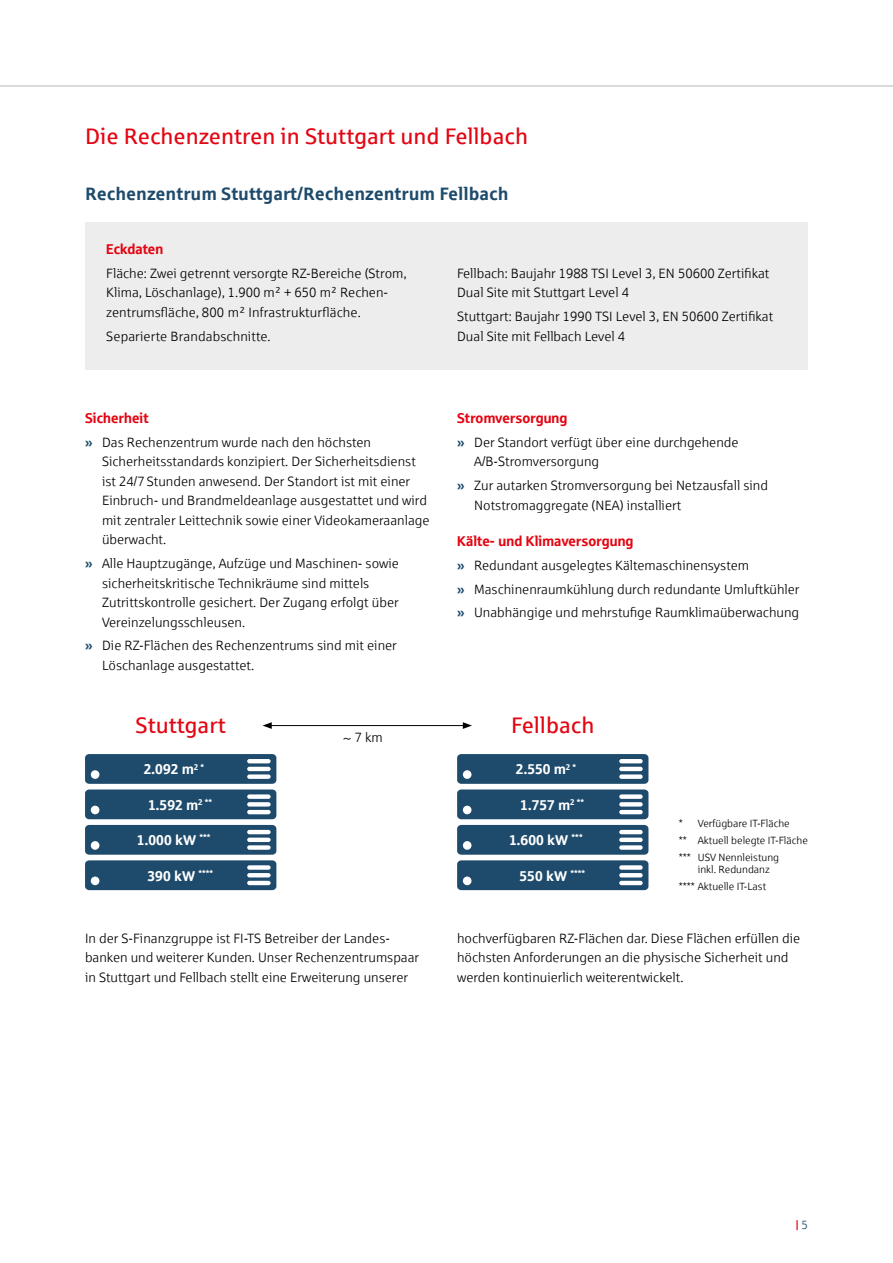
<style>
.page{position:relative;width:893px;height:1263px;background:#fff}
.page>*{position:absolute;margin:0;border:0;box-sizing:border-box;transform-origin:0 0}
.t1{font:22.5px "Sparkasse Rg";color:#e30613}
.t2{font:700 18px "Sparkasse Rg";color:#1e4b6c}
.t3{font:14.25px "Sparkasse Head";letter-spacing:.01em;color:#fff}
.t4{font:14.25px "Sparkasse Head";letter-spacing:.01em;color:#e30613}
.t5{font:13.5px/19.5px "Sparkasse Lt";color:#000}
.t6{font:12px "Sparkasse Head";color:#e30613}
.t7{font:10.5px/16.8px "Sparkasse Lt";color:#000}
.s1{font-family:"Sparkasse Head";color:#1e4b6c}
.s2{font-family:"Sparkasse Lt";color:#1e4b6c}
</style>
<div class="page">
<div style="left:85px;top:222px;width:723px;height:148px;background:#ededed"></div>
<hr style="left:0;top:85px;width:893px;height:2px;background:#dadada">
<hr style="left:269px;top:725px;width:196px;height:1px;background:#000">
<svg style="left:263px;top:722px;width:9px;height:7px"></svg>
<svg style="left:463px;top:722px;width:9px;height:7px"></svg>
<div style="left:457px;top:754px;width:191px;height:30px;background:#1e4b6c;border-radius:4px"></div>
<hr style="left:619px;top:759px;width:24px;height:4px;background:#fff;border-radius:2px">
<hr style="left:619px;top:767px;width:24px;height:4px;background:#fff;border-radius:2px">
<div style="left:619px;top:774px;width:24px;height:5px;background:#fff;border-radius:2px"></div>
<div style="left:463px;top:770px;width:8px;height:9px;background:#fff;border-radius:50%"></div>
<div style="left:457px;top:789px;width:191px;height:30px;background:#1e4b6c;border-radius:4px"></div>
<div style="left:619px;top:794px;width:24px;height:5px;background:#fff;border-radius:2px"></div>
<svg style="left:619px;top:802px;width:24px;height:4px"></svg>
<hr style="left:619px;top:810px;width:24px;height:4px;background:#fff;border-radius:2px">
<div style="left:463px;top:806px;width:8px;height:8px;background:#fff;border-radius:50%"></div>
<div style="left:457px;top:825px;width:191px;height:30px;background:#1e4b6c;border-radius:4px"></div>
<hr style="left:619px;top:830px;width:24px;height:4px;background:#fff;border-radius:2px">
<hr style="left:619px;top:838px;width:24px;height:4px;background:#fff;border-radius:2px">
<div style="left:619px;top:845px;width:24px;height:5px;background:#fff;border-radius:2px"></div>
<div style="left:463px;top:841px;width:8px;height:9px;background:#fff;border-radius:50%"></div>
<div style="left:457px;top:860px;width:191px;height:30px;background:#1e4b6c;border-radius:4px"></div>
<div style="left:619px;top:865px;width:24px;height:5px;background:#fff;border-radius:2px"></div>
<svg style="left:619px;top:873px;width:24px;height:4px"></svg>
<hr style="left:619px;top:881px;width:24px;height:4px;background:#fff;border-radius:2px">
<div style="left:463px;top:876px;width:8px;height:9px;background:#fff;border-radius:50%"></div>
<div style="left:85px;top:754px;width:191px;height:30px;background:#1e4b6c;border-radius:4px"></div>
<hr style="left:247px;top:759px;width:24px;height:4px;background:#fff;border-radius:2px">
<hr style="left:247px;top:767px;width:24px;height:4px;background:#fff;border-radius:2px">
<div style="left:247px;top:774px;width:24px;height:5px;background:#fff;border-radius:2px"></div>
<div style="left:91px;top:770px;width:8px;height:9px;background:#fff;border-radius:50%"></div>
<div style="left:85px;top:789px;width:191px;height:30px;background:#1e4b6c;border-radius:4px"></div>
<div style="left:247px;top:794px;width:24px;height:5px;background:#fff;border-radius:2px"></div>
<svg style="left:247px;top:802px;width:24px;height:4px"></svg>
<hr style="left:247px;top:810px;width:24px;height:4px;background:#fff;border-radius:2px">
<div style="left:91px;top:806px;width:8px;height:8px;background:#fff;border-radius:50%"></div>
<div style="left:85px;top:825px;width:191px;height:30px;background:#1e4b6c;border-radius:4px"></div>
<hr style="left:247px;top:830px;width:24px;height:4px;background:#fff;border-radius:2px">
<hr style="left:247px;top:838px;width:24px;height:4px;background:#fff;border-radius:2px">
<div style="left:247px;top:845px;width:24px;height:5px;background:#fff;border-radius:2px"></div>
<div style="left:91px;top:841px;width:8px;height:9px;background:#fff;border-radius:50%"></div>
<div style="left:85px;top:860px;width:191px;height:30px;background:#1e4b6c;border-radius:4px"></div>
<div style="left:247px;top:865px;width:24px;height:5px;background:#fff;border-radius:2px"></div>
<svg style="left:247px;top:873px;width:24px;height:4px"></svg>
<hr style="left:247px;top:881px;width:24px;height:4px;background:#fff;border-radius:2px">
<div style="left:91px;top:876px;width:8px;height:9px;background:#fff;border-radius:50%"></div>
<h1 class="t1" style="left:85px;top:123px;width:444px">Die Rechenzentren in Stuttgart und Fellbach</h1>
<h2 class="t2" style="left:85px;top:182px;width:425px">Rechenzentrum Stuttgart/Rechenzentrum Fellbach</h2>
<p class="t4" style="left:106px;top:240px;width:58px">Eckdaten</p>
<p class="t5" style="left:106px;top:263px;width:302px">Fläche: Zwei getrennt versorgte RZ-Bereiche (Strom,<br>Klima, Löschanlage), 1.900 m² + 650 m² Rechen&shy;zentrumsfläche, 800 m² Infrastrukturfläche.</p>
<p class="t5" style="left:106px;top:326px;width:166px">Separierte Brandabschnitte.</p>
<p class="t4" style="left:85px;top:409px;width:65px">Sicherheit</p>
<p class="t5" style="left:102px;top:432px;width:329px;text-indent:-17px"><span class="s1">»</span> Das Rechenzentrum wurde nach den höchsten Sicherheitsstandards konzipiert. Der Sicherheitsdienst ist 24/7 Stunden anwesend. Der Standort ist mit einer Einbruch- und Brandmeldeanlage ausgestattet und wird mit zentraler Leittechnik sowie einer Videokameraanlage überwacht.</p>
<p class="t5" style="left:102px;top:553px;width:298px;text-indent:-17px"><span class="s1">»</span> Alle Hauptzugänge, Aufzüge und Maschinen- sowie sicherheitskritische Technikräume sind mittels Zutrittskontrolle gesichert. Der Zugang erfolgt über Vereinzelungsschleusen.</p>
<p class="t5" style="left:102px;top:636px;width:296px;text-indent:-17px"><span class="s1">»</span> Die RZ-Flächen des Rechenzentrums sind mit einer<br>Löschanlage ausgestattet.</p>
<h1 class="t1" style="left:136px;top:711px;width:92px">Stuttgart</h1>
<p class="t3" style="left:144px;top:760px;width:62px">2.092 m<sup>2</sup> <sup>*</sup></p>
<p class="t3" style="left:148px;top:796px;width:65px">1.592 m<sup>2</sup> <sup>**</sup></p>
<p class="t3" style="left:137px;top:831px;width:75px">1.000 kW <sup>***</sup></p>
<p class="t3" style="left:147px;top:866px;width:67px">390 kW <sup>****</sup></p>
<p class="t5" style="left:343px;top:728px;width:41px">~ 7 km</p>
<p class="t5" style="left:457px;top:263px;width:314px">Fellbach: Baujahr 1988 TSI Level 3, EN 50600 Zertifikat<br>Dual Site mit Stuttgart Level 4</p>
<p class="t5" style="left:457px;top:306px;width:318px">Stuttgart: Baujahr 1990 TSI Level 3, EN 50600 Zertifikat<br>Dual Site mit Fellbach Level 4</p>
<p class="t4" style="left:457px;top:409px;width:112px">Stromversorgung</p>
<p class="t5" style="left:474px;top:432px;width:266px;text-indent:-17px"><span class="s1">»</span> Der Standort verfügt über eine durchgehende<br>A/B-Stromversorgung</p>
<p class="t5" style="left:474px;top:475px;width:295px;text-indent:-17px"><span class="s1">»</span> Zur autarken Stromversorgung bei Netzausfall sind<br>Notstromaggregate (NEA) installiert</p>
<p class="t4" style="left:457px;top:532px;width:178px">Kälte- und Klimaversorgung</p>
<p class="t5" style="left:457px;top:553px;width:344px;line-height:23.7px"><span class="s1">»</span> Redundant ausgelegtes Kältemaschinensystem<br><span class="s1">»</span> Maschinenraumkühlung durch redundante Umluftkühler <span class="s1">»</span> Unabhängige und mehrstufige Raumklimaüberwachung</p>
<h1 class="t1" style="left:511px;top:711px;width:85px">Fellbach</h1>
<p class="t3" style="left:516px;top:760px;width:62px">2.550 m<sup>2</sup> <sup>*</sup></p>
<p class="t3" style="left:521px;top:796px;width:65px">1.757 m<sup>2</sup> <sup>**</sup></p>
<p class="t3" style="left:509px;top:831px;width:75px">1.600 kW <sup>***</sup></p>
<p class="t3" style="left:520px;top:866px;width:67px">550 kW <sup>****</sup></p>
<p class="t7" style="left:679px;top:815px;width:131px">* Verfügbare IT-Fläche<br>** Aktuell belegte IT-Fläche *** USV Nennleistung</p>
<p class="t7" style="left:679px;top:861px;width:93px;text-indent:19px">inkl. Redundanz **** Aktuelle IT-Last</p>
<p class="t5" style="left:85px;top:928px;width:336px">In der S-Finanzgruppe ist FI-TS Betreiber der Landes&shy;banken und weiterer Kunden. Unser Rechenzentrumspaar in Stuttgart und Fellbach stellt eine Erweiterung unserer</p>
<p class="t5" style="left:457px;top:928px;width:345px">hochverfügbaren RZ-Flächen dar. Diese Flächen erfüllen die höchsten Anforderungen an die physische Sicherheit und werden kontinuierlich weiterentwickelt.</p>
<p class="t6" style="left:796px;top:1217px;width:14px">|<span class="s2">5</span></p>
</div>
